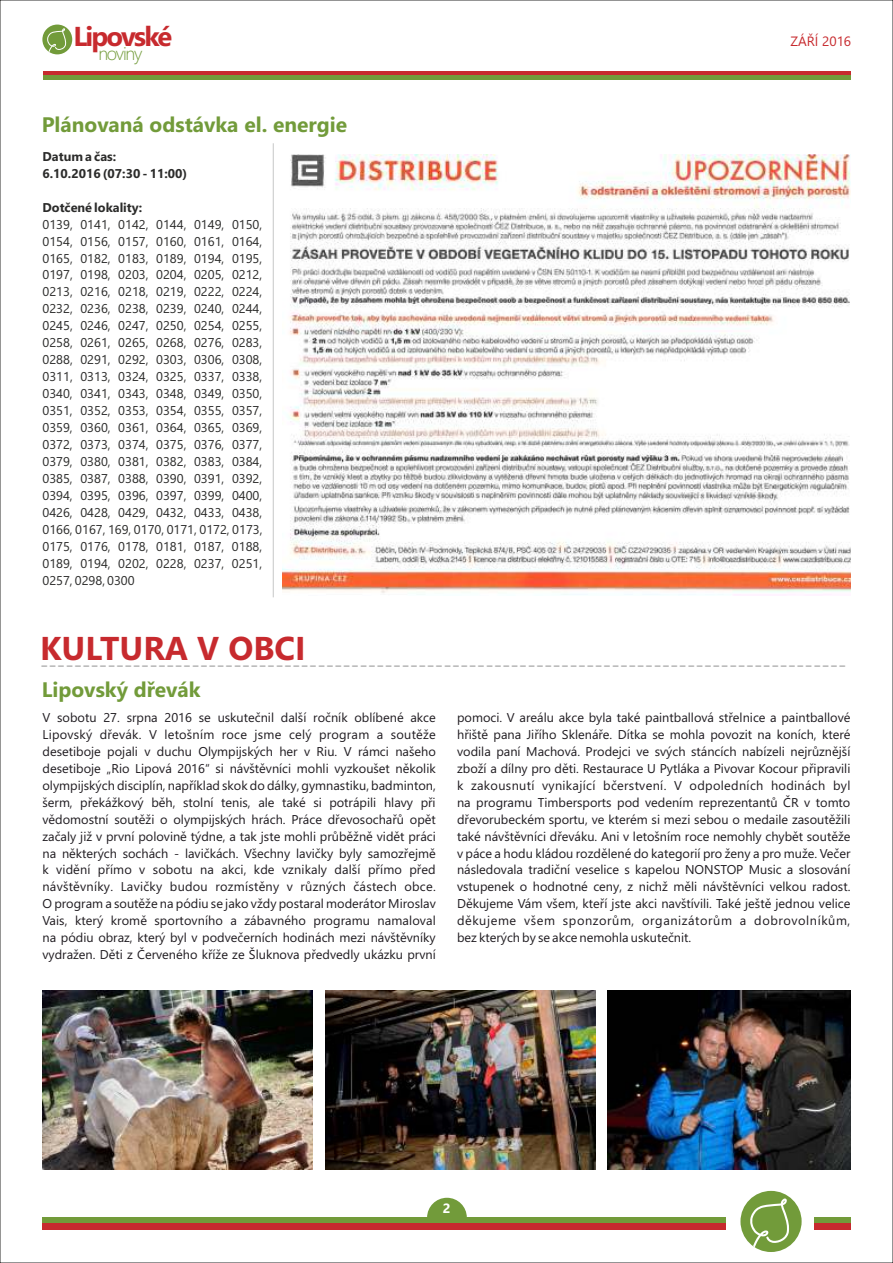
<style>
.page{position:relative;width:893px;height:1263px;background:#fff}
.page>*{position:absolute;margin:0;border:0;box-sizing:border-box;transform-origin:0 0}
.t1{font:700 33px "Segoe UI";color:#c72a2e}
.t2{font:700 27.3px "Segoe UI";letter-spacing:-.07em;color:#c72a2e}
.t3{font:21px "Segoe UI";color:#aeaeae}
.t4{font:700 21px "Segoe UI";color:#729b3a}
.t5{font:300 18.3px "Segoe UI";letter-spacing:-.07em;color:#729b3a}
.t6{font:13.5px "Segoe UI";color:#c72a2e}
.t7{font:700 13.5px "Segoe UI";color:#fff}
.t8{font:12.75px/17px "Segoe UI";color:#1f1b20;text-align:justify}
.t9{font:12.75px/17px "Segoe UI";color:#2b2b2a;text-align:justify}
.t10{font:700 12.75px/17px "Segoe UI";color:#2b2b2a}
</style>
<div class="page">
<hr style="left:43px;top:71px;width:807px;height:4px;background:#c72a2e">
<hr style="left:43px;top:75px;width:807px;height:4px;background:#729b3a">
<div style="left:42px;top:25px;width:30px;height:29px;background:#729b3a;border-radius:50%"></div>
<svg style="left:47px;top:28px;width:19px;height:24px"></svg>
<svg style="left:427px;top:1198px;width:40px;height:19px"></svg>
<div style="left:43px;top:1217px;width:683px;height:6px;background:#729b3a"></div>
<div style="left:43px;top:1223px;width:683px;height:7px;background:#c72a2e"></div>
<div style="left:740px;top:1191px;width:62px;height:61px;background:#729b3a;border-radius:50%"></div>
<svg style="left:750px;top:1198px;width:39px;height:49px"></svg>
<div style="left:814px;top:1217px;width:36px;height:6px;background:#729b3a"></div>
<div style="left:814px;top:1223px;width:36px;height:7px;background:#c72a2e"></div>
<img style="left:282px;top:155px;width:568px;height:441px">
<img style="left:43px;top:990px;width:270px;height:179px">
<img style="left:325px;top:990px;width:270px;height:179px">
<img style="left:608px;top:990px;width:242px;height:179px">
<hr style="left:273px;top:143px;width:1px;height:454px;background:#c6c7c7">
<h2 class="t2" style="left:73px;top:26px;width:100px">Lipovské</h2>
<h3 class="t5" style="left:98px;top:47px;width:46px">noviny</h3>
<h3 class="t4" style="left:42px;top:116px;width:307px">Plánovaná odstávka el. energie</h3>
<p class="t10" style="left:43px;top:149px;width:146px">Datum a čas:<br>6.10.2016 (07:30 - 11:00)</p>
<p class="t10" style="left:43px;top:200px;width:101px">Dotčené lokality:</p>
<p class="t9" style="left:42px;top:217px;width:222px">0139, 0141, 0142, 0144, 0149, 0150, 0154, 0156, 0157, 0160, 0161, 0164, 0165, 0182, 0183, 0189, 0194, 0195, 0197, 0198, 0203, 0204, 0205, 0212, 0213, 0216, 0218, 0219, 0222, 0224, 0232, 0236, 0238, 0239, 0240, 0244, 0245, 0246, 0247, 0250, 0254, 0255, 0258, 0261, 0265, 0268, 0276, 0283, 0288, 0291, 0292, 0303, 0306, 0308, 0311, 0313, 0324, 0325, 0337, 0338, 0340, 0341, 0343, 0348, 0349, 0350, 0351, 0352, 0353, 0354, 0355, 0357, 0359, 0360, 0361, 0364, 0365, 0369, 0372, 0373, 0374, 0375, 0376, 0377, 0379, 0380, 0381, 0382, 0383, 0384, 0385, 0387, 0388, 0390, 0391, 0392, 0394, 0395, 0396, 0397, 0399, 0400, 0426, 0428, 0429, 0432, 0433, 0438, 0166, 0167, 169, 0170, 0171, 0172, 0173, 0175, 0176, 0178, 0181, 0187, 0188, 0189, 0194, 0202, 0228, 0237, 0251, 0257, 0298, 0300</p>
<p class="t6" style="left:790px;top:36px;width:62px">ZÁŘÍ 2016</p>
<h1 class="t1" style="left:40px;top:636px;width:267px">KULTURA V OBCI</h1>
<h3 class="t3" style="left:40px;top:657px;width:808px">------------------------------------------------------------------------------------------------</h3>
<h3 class="t4" style="left:42px;top:682px;width:160px">Lipovský dřevák</h3>
<p class="t8" style="left:42px;top:710px;width:395px">V sobotu 27. srpna 2016 se uskutečnil další ročník oblíbené akce Lipovský dřevák. V letošním roce jsme celý program a soutěže desetiboje pojali v duchu Olympijských her v Riu. V rámci našeho desetiboje „Rio Lipová 2016“ si návštěvníci mohli vyzkoušet několik olympijských disciplín, například skok do dálky, gymnastiku, badminton, šerm, překážkový běh, stolní tenis, ale také si potrápili hlavy při vědomostní soutěži o olympijských hrách. Práce dřevosochařů opět začaly již v první polovině týdne, a tak jste mohli průběžně vidět práci na některých sochách - lavičkách. Všechny lavičky byly samozřejmě k vidění přímo v sobotu na akci, kde vznikaly další přímo před návštěvníky. Lavičky budou rozmístěny v různých částech obce.<br>O program a soutěže na pódiu se jako vždy postaral moderátor Miroslav Vais, který kromě sportovního a zábavného programu namaloval na pódiu obraz, který byl v podvečerních hodinách mezi návštěvníky vydražen. Děti z Červeného kříže ze Šluknova předvedly ukázku první</p>
<p class="t8" style="left:457px;top:710px;width:395px">pomoci. V areálu akce byla také paintballová střelnice a paintballové hřiště pana Jiřího Sklenáře. Dítka se mohla povozit na koních, které vodila paní Machová. Prodejci ve svých stáncích nabízeli nejrůznější zboží a dílny pro děti. Restaurace U Pytláka a Pivovar Kocour připravili k zakousnutí vynikající bčerstvení. V odpoledních hodinách byl na programu Timbersports pod vedením reprezentantů ČR v tomto dřevorubeckém sportu, ve kterém si mezi sebou o medaile zasoutěžili také návštěvníci dřeváku. Ani v letošním roce nemohly chybět soutěže v páce a hodu kládou rozdělené do kategorií pro ženy a pro muže. Večer následovala tradiční veselice s kapelou NONSTOP Music a slosování vstupenek o hodnotné ceny, z nichž měli návštěvníci velkou radost.<br>Děkujeme Vám všem, kteří jste akci navštívili. Také ještě jednou velice děkujeme všem sponzorům, organizátorům a dobrovolníkům, bez kterých by se akce nemohla uskutečnit.</p>
<p class="t7" style="left:443px;top:1203px;width:9px">2</p>
</div>
